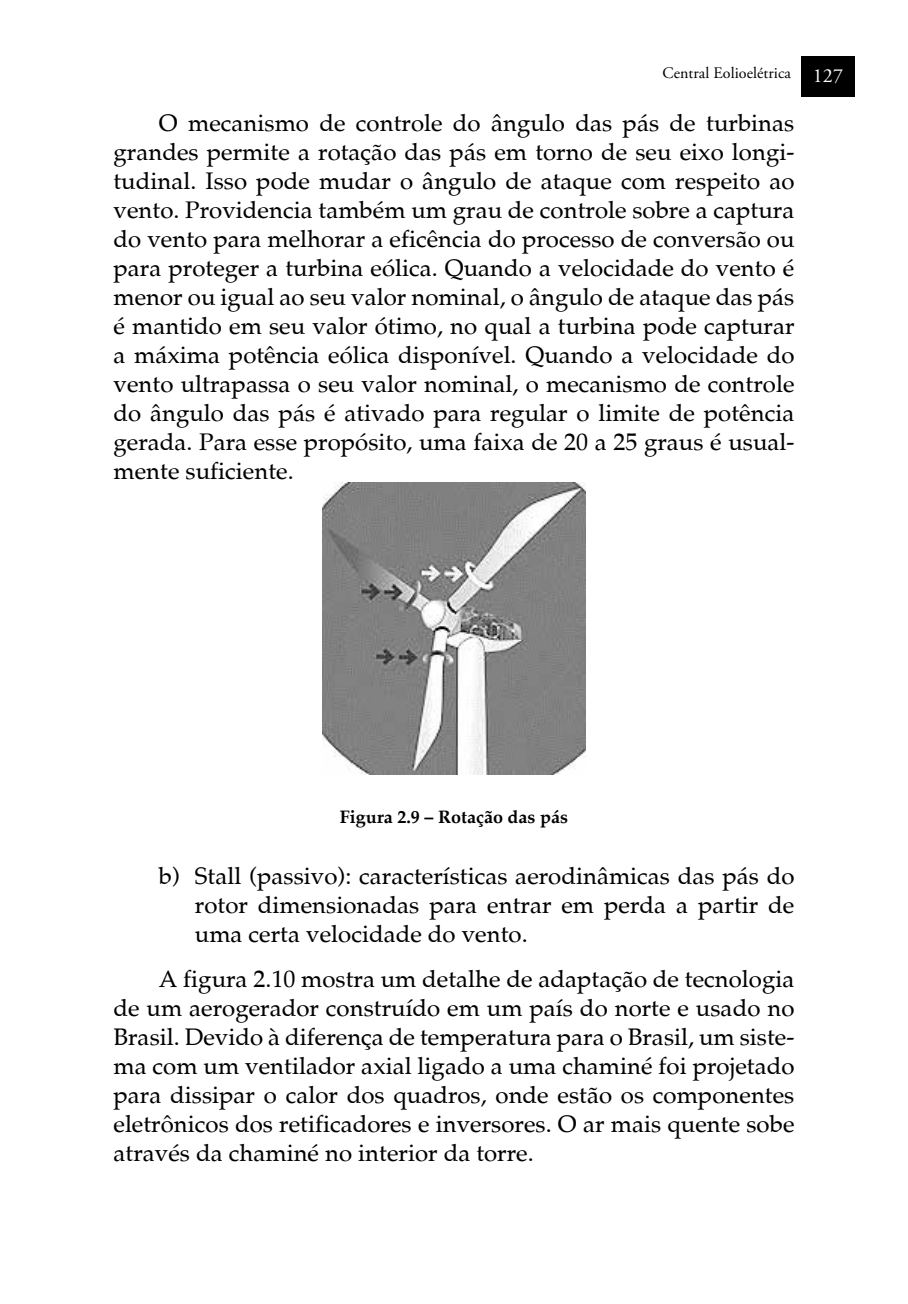
<style>
.page{position:relative;width:908px;height:1304px;background:#fff}
.page>*{position:absolute;margin:0;border:0;box-sizing:border-box;transform-origin:0 0}
.t1{font:24px/29px "Palatia";color:#000;text-align:justify}
.t2{font:700 18px "Palatia";color:#000}
.t3{font:16px "Adobe Garamond Pro";letter-spacing:.005em;color:#000}
.s1{font-size:20px;color:#fff}
</style>
<div class="page">
<div style="left:800px;top:56px;width:54px;height:41px;background:#000"></div>
<img style="left:322px;top:482px;width:263px;height:293px">
<p class="t3" style="left:662px;top:63px;width:182px">Central Eolioelétrica <span class="s1">127</span></p>
<p class="t1" style="left:113px;top:108px;width:682px;text-indent:45px">O mecanismo de controle do ângulo das pás de turbinas grandes permite a rotação das pás em torno de seu eixo longi&shy;tudinal. Isso pode mudar o ângulo de ataque com respeito ao vento. Providencia também um grau de controle sobre a captura do vento para melhorar a eficência do processo de conversão ou para proteger a turbina eólica. Quando a velocidade do vento é menor ou igual ao seu valor nominal, o ângulo de ataque das pás é mantido em seu valor ótimo, no qual a turbina pode capturar a máxima potência eólica disponível. Quando a velocidade do vento ultrapassa o seu valor nominal, o mecanismo de controle do ângulo das pás é ativado para regular o limite de potência gerada. Para esse propósito, uma faixa de 20 a 25 graus é usual&shy;mente suficiente.</p>
<p class="t2" style="left:340px;top:806px;width:229px">Figura 2.9 – Rotação das pás</p>
<p class="t1" style="left:195px;top:861px;width:600px;text-indent:-36px">b) Stall (passivo): características aerodinâmicas das pás do rotor dimensionadas para entrar em perda a partir de uma certa velocidade do vento.</p>
<p class="t1" style="left:113px;top:964px;width:682px;text-indent:45px">A figura 2.10 mostra um detalhe de adaptação de tecnologia de um aerogerador construído em um país do norte e usado no Brasil. Devido à diferença de temperatura para o Brasil, um siste&shy;ma com um ventilador axial ligado a uma chaminé foi projetado para dissipar o calor dos quadros, onde estão os componentes eletrônicos dos retificadores e inversores. O ar mais quente sobe através da chaminé no interior da torre.</p>
</div>
